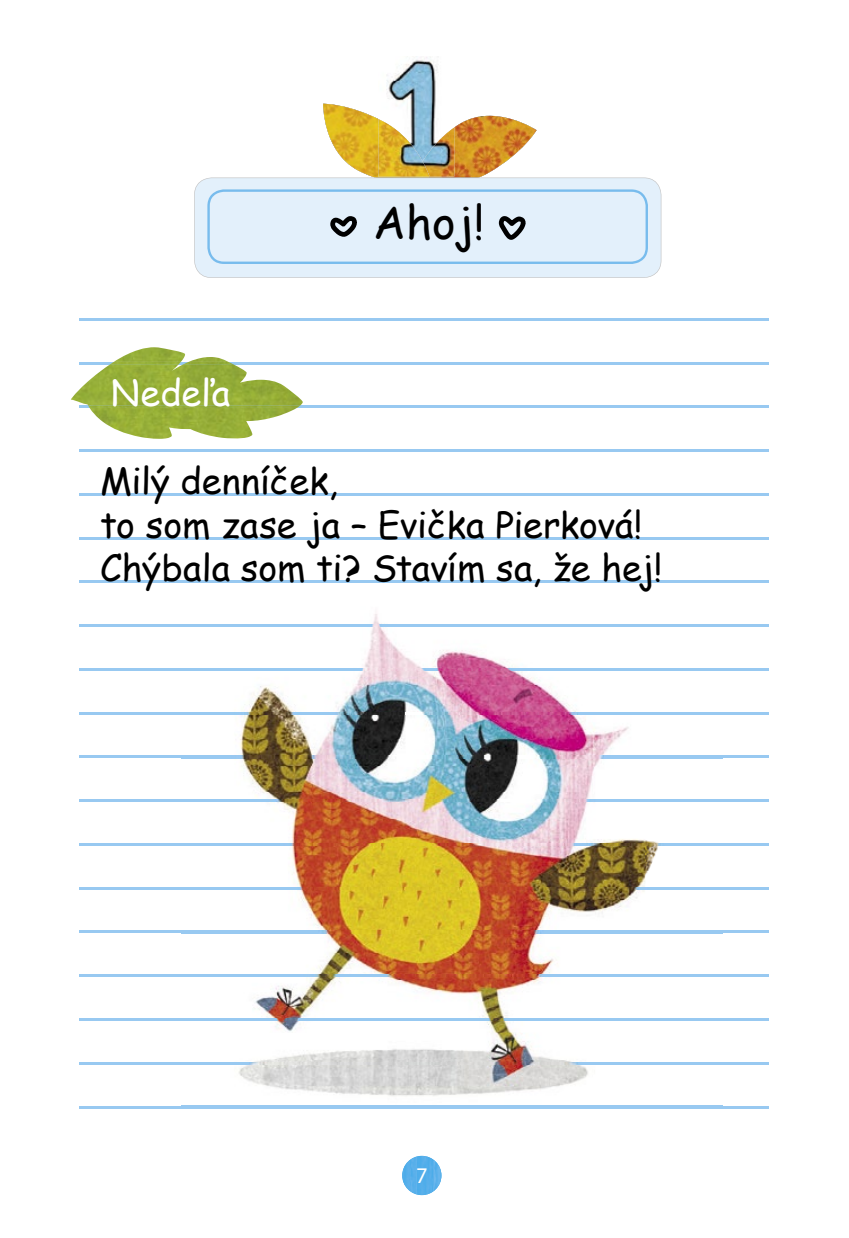
<style>
.page{position:relative;width:849px;height:1238px;background:#fff}
.page>*{position:absolute;margin:0;border:0;box-sizing:border-box;transform-origin:0 0}
.t1{font:45px "Comic Sans MS";color:#000}
.t2{font:36px/43.6px "Comic Sans MS";color:#000}
.t3{font:36px "Comic Sans MS";color:#fff}
.t4{font:22.5px "Myriad Pro";color:#fff}
</style>
<div class="page">
<hr style="left:80px;top:318px;width:688px;height:2px;background:#98c9f1">
<hr style="left:80px;top:362px;width:688px;height:2px;background:#98c9f1">
<hr style="left:80px;top:405px;width:688px;height:3px;background:#98c9f1">
<hr style="left:80px;top:449px;width:688px;height:2px;background:#98c9f1">
<hr style="left:80px;top:493px;width:688px;height:2px;background:#98c9f1">
<hr style="left:80px;top:537px;width:688px;height:2px;background:#98c9f1">
<hr style="left:80px;top:580px;width:688px;height:3px;background:#98c9f1">
<hr style="left:80px;top:624px;width:688px;height:2px;background:#98c9f1">
<hr style="left:80px;top:668px;width:688px;height:2px;background:#98c9f1">
<hr style="left:80px;top:712px;width:688px;height:2px;background:#98c9f1">
<hr style="left:80px;top:755px;width:688px;height:3px;background:#98c9f1">
<hr style="left:80px;top:799px;width:688px;height:2px;background:#98c9f1">
<hr style="left:80px;top:843px;width:688px;height:2px;background:#98c9f1">
<hr style="left:80px;top:887px;width:688px;height:2px;background:#98c9f1">
<hr style="left:80px;top:930px;width:688px;height:3px;background:#98c9f1">
<hr style="left:80px;top:974px;width:688px;height:2px;background:#98c9f1">
<hr style="left:80px;top:1018px;width:688px;height:2px;background:#98c9f1">
<hr style="left:80px;top:1062px;width:688px;height:2px;background:#98c9f1">
<hr style="left:80px;top:1105px;width:688px;height:3px;background:#98c9f1">
<img style="left:71px;top:347px;width:232px;height:92px">
<img style="left:110px;top:362px;width:123px;height:2px">
<img style="left:88px;top:405px;width:212px;height:3px">
<img style="left:181px;top:614px;width:541px;height:560px">
<img style="left:181px;top:624px;width:541px;height:2px">
<img style="left:181px;top:668px;width:541px;height:2px">
<img style="left:181px;top:712px;width:541px;height:2px">
<img style="left:181px;top:755px;width:541px;height:3px">
<img style="left:181px;top:799px;width:541px;height:2px">
<img style="left:181px;top:843px;width:541px;height:2px">
<img style="left:181px;top:887px;width:541px;height:2px">
<img style="left:181px;top:930px;width:541px;height:3px">
<img style="left:181px;top:974px;width:541px;height:2px">
<img style="left:181px;top:1018px;width:541px;height:2px">
<img style="left:181px;top:1062px;width:541px;height:2px">
<img style="left:181px;top:1105px;width:541px;height:3px">
<svg style="left:194px;top:178px;width:467px;height:100px;background:#e1eef8"></svg>
<svg style="left:207px;top:103px;width:440px;height:161px"></svg>
<img style="left:378px;top:56px;width:76px;height:71px">
<img style="left:429px;top:127px;width:25px;height:50px">
<img style="left:378px;top:119px;width:51px;height:58px">
<img style="left:402px;top:1155px;width:39px;height:39px;border-radius:20px">
<p class="t3" style="left:111px;top:366px;width:121px">Nedeľa</p>
<p class="t1" style="left:373px;top:189px;width:113px">Ahoj!</p>
<p class="t2" style="left:100px;top:457px;width:563px">Milý denníček,<br>to som zase ja – Evička Pierková!<br>Chýbala som ti? Stavím sa, že hej!</p>
<p class="t4" style="left:416px;top:1161px;width:13px">7</p>
</div>
